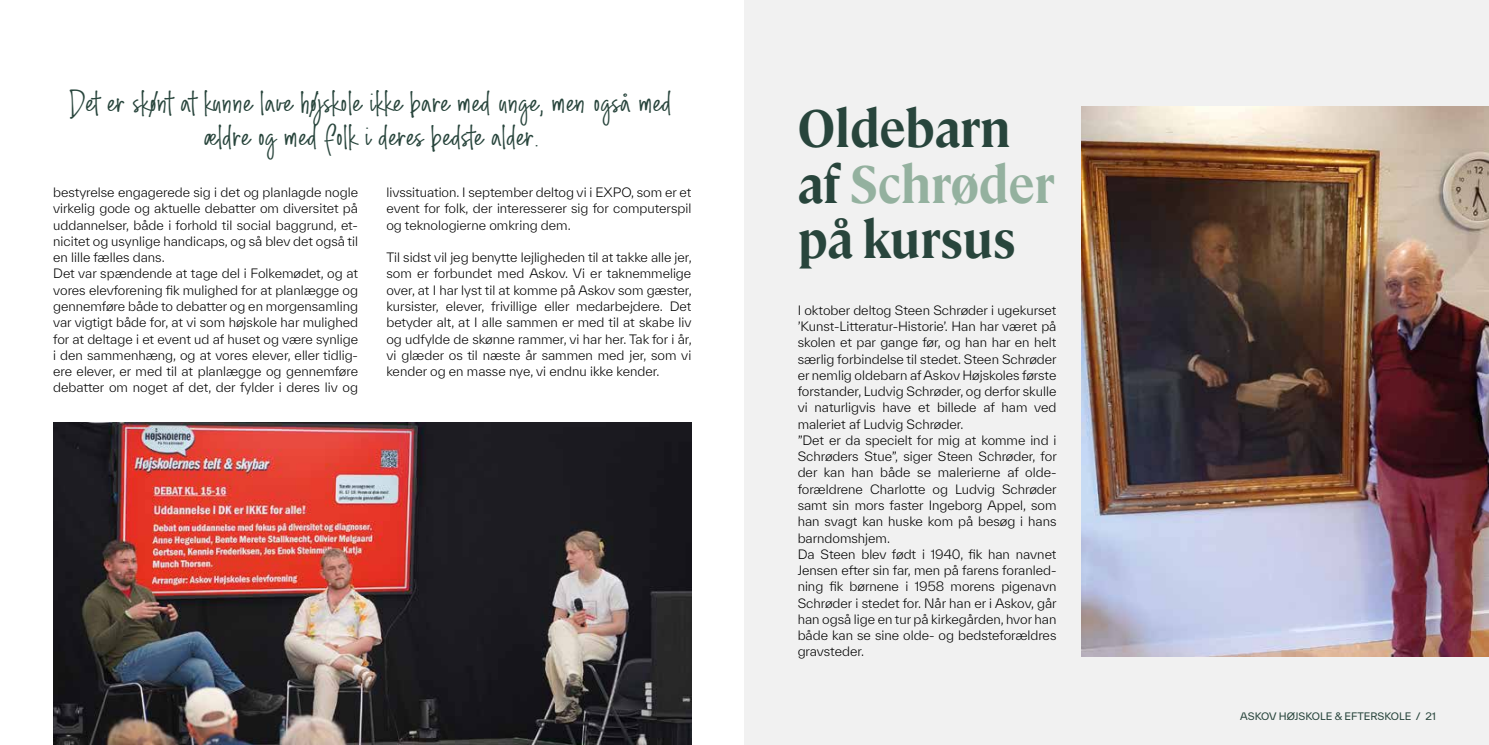
<style>
.page{position:relative;width:1489px;height:745px;background:#fff}
.page>*{position:absolute;margin:0;border:0;box-sizing:border-box;transform-origin:0 0}
.t1{font:700 52.5px/55px "Cambon";color:#28453c;scale:.9 1}
.t2{font:31.25px/33.8px "Ding Dong";letter-spacing:.02em;color:#28453c;text-align:center;scale:1.15 1}
.t3{font:300 12.5px/16.2px "TWK Everett";color:#000}
.t4{font:10px "TWK Everett";color:#28453c}
.s1{color:#94b19f}
</style>
<div class="page">
<div style="left:744px;top:0;width:744px;height:744px;background:#f1f1f1"></div>
<img style="left:53px;top:422px;width:638px;height:322px">
<img style="left:1081px;top:106px;width:407px;height:550px">
<h2 class="t2" style="left:72px;top:84px;width:523px">Det er skønt at kunne lave højskole ikke bare med unge, men også med ældre og med folk i deres bedste alder.</h2>
<p class="t3" style="left:53px;top:184px;width:306px">bestyrelse engagerede sig i det og planlagde nogle virkelig gode og aktuelle debatter om diversitet på uddannelser, både i forhold til social baggrund, et&shy;nicitet og usynlige handicaps, og så blev det også til en lille fælles dans.<br>Det var spændende at tage del i Folkemødet, og at vores elevforening fik mulighed for at planlægge og gennemføre både to debatter og en morgensamling var vigtigt både for, at vi som højskole har mulighed for at deltage i et event ud af huset og være synlige i den sammenhæng, og at vores elever, eller tidlig&shy;ere elever, er med til at planlægge og gennemføre debatter om noget af det, der fylder i deres liv og</p>
<p class="t3" style="left:386px;top:184px;width:306px;text-align:justify">livssituation. I september deltog vi i EXPO, som er et event for folk, der interesserer sig for computerspil og teknologierne omkring dem.</p>
<p class="t3" style="left:386px;top:249px;width:307px;text-align:justify">Til sidst vil jeg benytte lejligheden til at takke alle jer, som er forbundet med Askov. Vi er taknemmelige over, at I har lyst til at komme på Askov som gæster, kursister, elever, frivillige eller medarbejdere. Det betyder alt, at I alle sammen er med til at skabe liv og udfylde de skønne rammer, vi har her. Tak for i år, vi glæder os til næste år sammen med jer, som vi kender og en masse nye, vi endnu ikke kender.</p>
<h1 class="t1" style="left:797px;top:97px;width:287px">Oldebarn af <span class="s1">Schrøder </span>på kursus</h1>
<p class="t3" style="left:797px;top:301px;width:260px">I oktober deltog Steen Schrøder i ugekurset ’Kunst-Litteratur-Historie’. Han har været på skolen et par gange før, og han har en helt særlig forbindelse til stedet. Steen Schrøder er nemlig oldebarn af Askov Højskoles første forstander, Ludvig Schrøder, og derfor skulle vi naturligvis have et billede af ham ved maleriet af Ludvig Schrøder.<br>”Det er da specielt for mig at komme ind i Schrøders Stue”, siger Steen Schrøder, for der kan han både se malerierne af olde&shy;forældrene Charlotte og Ludvig Schrøder samt sin mors faster Ingeborg Appel, som han svagt kan huske kom på besøg i hans barndomshjem.<br>Da Steen blev født i 1940, fik han navnet Jensen efter sin far, men på farens foranled&shy;ning fik børnene i 1958 morens pigenavn Schrøder i stedet for. Når han er i Askov, går han også lige en tur på kirkegården, hvor han både kan se sine olde- og bedsteforældres gravsteder.</p>
<p class="t4" style="left:1240px;top:708px;width:197px">ASKOV HØJSKOLE &amp; EFTERSKOLE / 21</p>
</div>
